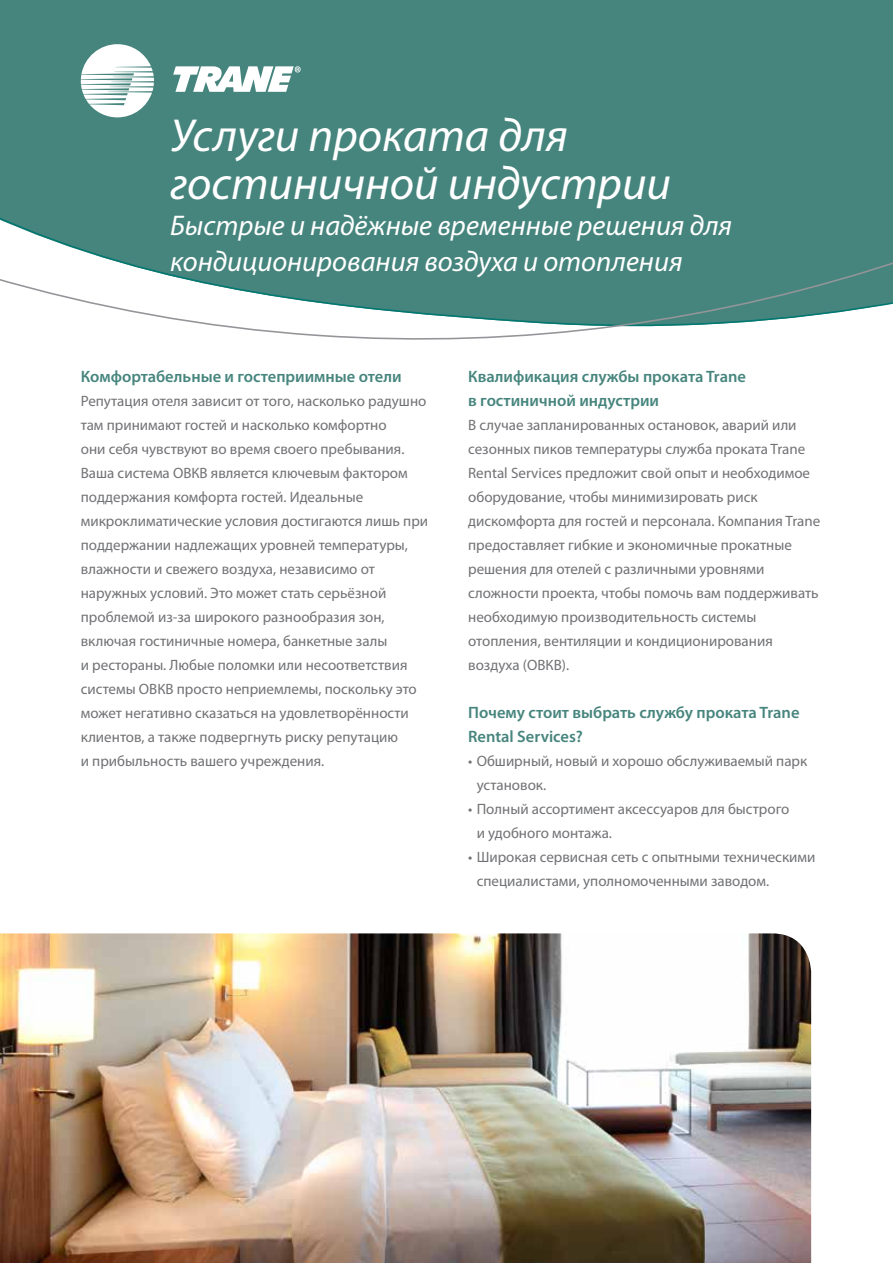
<style>
.page{position:relative;width:893px;height:1263px;background:#fff}
.page>*{position:absolute;margin:0;border:0;box-sizing:border-box;transform-origin:0 0}
.t1{font:italic 46.5px/48px "Myriad Pro";color:#fff}
.t2{font:italic 28.5px/36px "Myriad Pro";color:#fff}
.t3{font:600 16.5px/24px "Myriad Pro";color:#46857d}
.t4{font:15px/24px "Myriad Pro";color:#717275}
</style>
<div class="page">
<div style="left:0;top:0;width:893px;height:211px;background:#46857d"></div>
<div style="left:0;top:211px;width:893px;height:45px;background:#46857d"></div>
<svg style="left:0;top:256px;width:893px;height:84px"></svg>
<svg style="left:81px;top:44px;width:73px;height:73px"></svg>
<svg style="left:173px;top:66px;width:128px;height:26px"></svg>
<img style="left:0;top:933px;width:811px;height:330px">
<h1 class="t1" style="left:170px;top:113px;width:502px">Услуги проката для гостиничной индустрии</h1>
<h2 class="t2" style="left:170px;top:208px;width:564px">Быстрые и надёжные временные решения для кондиционирования воздуха и отопления</h2>
<p class="t3" style="left:81px;top:365px;width:322px">Комфортабельные и гостеприимные отели</p>
<p class="t4" style="left:81px;top:390px;width:349px">Репутация отеля зависит от того, насколько радушно там принимают гостей и насколько комфортно<br>они себя чувствуют во время своего пребывания.<br>Ваша система ОВКВ является ключевым фактором поддержания комфорта гостей. Идеальные микроклиматические условия достигаются лишь при поддержании надлежащих уровней температуры, влажности и свежего воздуха, независимо от наружных условий. Это может стать серьёзной проблемой из-за широкого разнообразия зон, включая гостиничные номера, банкетные залы<br>и рестораны. Любые поломки или несоответствия системы ОВКВ просто неприемлемы, поскольку это может негативно сказаться на удовлетворённости клиентов, а также подвергнуть риску репутацию<br>и прибыльность вашего учреждения.</p>
<p class="t3" style="left:468px;top:365px;width:279px">Квалификация службы проката Trane в гостиничной индустрии</p>
<p class="t4" style="left:468px;top:414px;width:354px">В случае запланированных остановок, аварий или сезонных пиков температуры служба проката Trane Rental Services предложит свой опыт и необходимое оборудование, чтобы минимизировать риск дискомфорта для гостей и персонала. Компания Trane предоставляет гибкие и экономичные прокатные решения для отелей с различными уровнями сложности проекта, чтобы помочь вам поддерживать необходимую производительность системы отопления, вентиляции и кондиционирования воздуха (ОВКВ).</p>
<p class="t3" style="left:468px;top:701px;width:333px">Почему стоит выбрать службу проката Trane<br>Rental Services?</p>
<p class="t4" style="left:477px;top:750px;width:332px;text-indent:-9px">• Обширный, новый и хорошо обслуживаемый парк установок.</p>
<p class="t4" style="left:477px;top:798px;width:314px;text-indent:-9px">• Полный ассортимент аксессуаров для быстрого и удобного монтажа.</p>
<p class="t4" style="left:477px;top:846px;width:340px;text-indent:-9px">• Широкая сервисная сеть с опытными техническими специалистами, уполномоченными заводом.</p>
</div>
